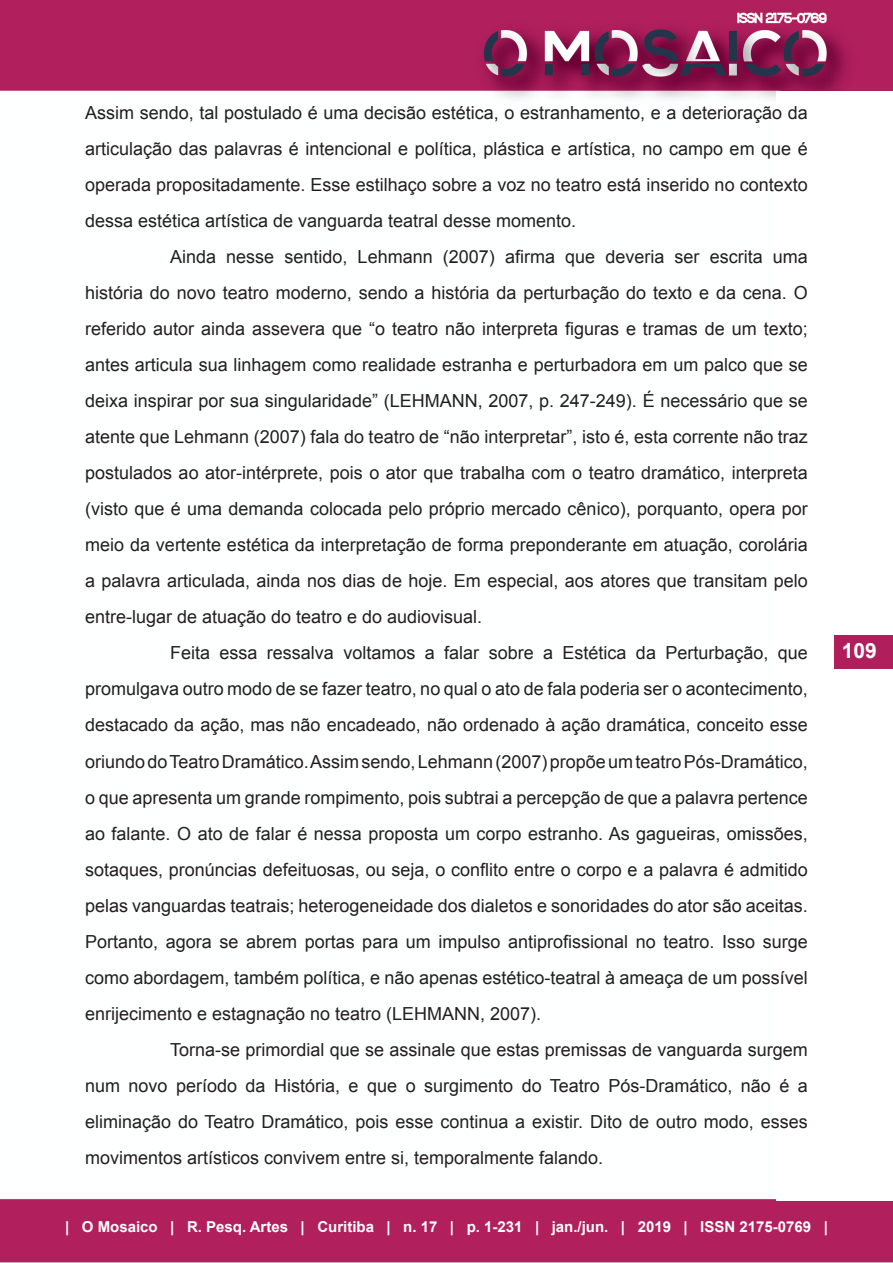
<style>
.page{position:relative;width:893px;height:1263px;background:#fff}
.page>*{position:absolute;margin:0;border:0;box-sizing:border-box;transform-origin:0 0}
.t1{font:700 21px "Arial";color:#fff}
.Corpo{font:18px/36px "Arial";color:#231f20;text-align:justify}
.t2{font:700 15px "Arial";color:#fff}
</style>
<div class="page">
<img style="left:0;top:0;width:893px;height:1263px">
<div style="left:777px;top:92px;width:116px;height:1109px;background:#fff"></div>
<div style="left:834px;top:635px;width:59px;height:33px;background:#b01f5c"></div>
<p class="Corpo" style="left:85px;top:95px;width:724px">Assim sendo, tal postulado é uma decisão estética, o estranhamento, e a deterioração da articulação das palavras é intencional e política, plástica e artística, no campo em que é operada propositadamente. Esse estilhaço sobre a voz no teatro está inserido no contexto dessa estética artística de vanguarda teatral desse momento.</p>
<p class="Corpo" style="left:85px;top:239px;width:724px;text-indent:85px">Ainda nesse sentido, Lehmann (2007) afirma que deveria ser escrita uma história do novo teatro moderno, sendo a história da perturbação do texto e da cena. O referido autor ainda assevera que “o teatro não interpreta figuras e tramas de um texto; antes articula sua linhagem como realidade estranha e perturbadora em um palco que se deixa inspirar por sua singularidade” (LEHMANN, 2007, p. 247-249). É necessário que se atente que Lehmann (2007) fala do teatro de “não interpretar”, isto é, esta corrente não traz postulados ao ator-intérprete, pois o ator que trabalha com o teatro dramático, interpreta (visto que é uma demanda colocada pelo próprio mercado cênico), porquanto, opera por meio da vertente estética da interpretação de forma preponderante em atuação, corolária a palavra articulada, ainda nos dias de hoje. Em especial, aos atores que transitam pelo entre-lugar de atuação do teatro e do audiovisual.</p>
<p class="Corpo" style="left:85px;top:635px;width:724px;text-indent:85px">Feita essa ressalva voltamos a falar sobre a Estética da Perturbação, que promulgava outro modo de se fazer teatro, no qual o ato de fala poderia ser o acontecimento, destacado da ação, mas não encadeado, não ordenado à ação dramática, conceito esse oriundo do Teatro Dramático. Assim sendo, Lehmann (2007) propõe um teatro Pós-Dramático, o que apresenta um grande rompimento, pois subtrai a percepção de que a palavra pertence ao falante. O ato de falar é nessa proposta um corpo estranho. As gagueiras, omissões, sotaques, pronúncias defeituosas, ou seja, o conflito entre o corpo e a palavra é admitido pelas vanguardas teatrais; heterogeneidade dos dialetos e sonoridades do ator são aceitas.<br>Portanto, agora se abrem portas para um impulso antiprofissional no teatro. Isso surge como abordagem, também política, e não apenas estético-teatral à ameaça de um possível enrijecimento e estagnação no teatro (LEHMANN, 2007).</p>
<p class="Corpo" style="left:85px;top:1031px;width:724px;text-indent:85px">Torna-se primordial que se assinale que estas premissas de vanguarda surgem num novo período da História, e que o surgimento do Teatro Pós-Dramático, não é a eliminação do Teatro Dramático, pois esse continua a existir. Dito de outro modo, esses movimentos artísticos convivem entre si, temporalmente falando.</p>
<p class="t1" style="left:842px;top:636px;width:37px">109</p>
<p class="t2" style="left:65px;top:1217px;width:764px">| O Mosaico | R. Pesq. Artes | Curitiba | n. 17 | p. 1-231 | jan./jun. | 2019 | ISSN 2175-0769 |</p>
</div>
